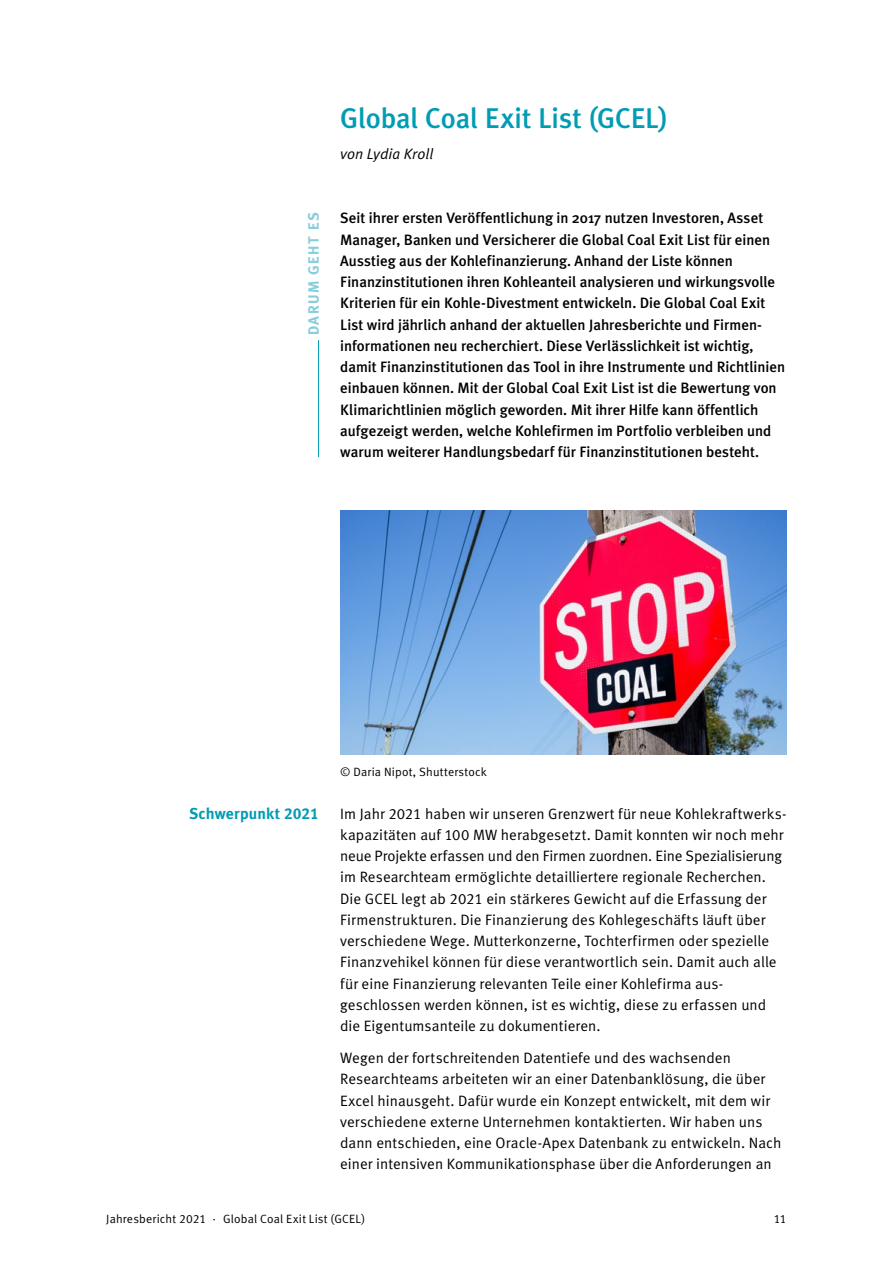
<style>
.page{position:relative;width:893px;height:1263px;background:#fff}
.page>*{position:absolute;margin:0;border:0;box-sizing:border-box;transform-origin:0 0}
.Headline_Jahresberic{font:500 28.5px "Meta Plus";letter-spacing:-.005em;color:#009cb4}
.Headline_Seitenspalt{font:15.75px "Meta Bold LF";letter-spacing:.01em;color:#009cb4}
.Leadin{font:500 15px/21.3px "Meta Plus";color:#000}
.Fließtext_ohne_Absta{font:15px/21.3px "Meta Normal LF";letter-spacing:.005em;color:#000}
.Fließtext{font:15px/21.3px "Meta Normal LF";letter-spacing:.005em;color:#000}
.Fließtext-2{font:italic 15px "Meta Normal";letter-spacing:.005em;color:#000}
.Fließtext-3{font:15px "Meta Bold LF";letter-spacing:.1em;color:#87cedc}
.Bildunterschrift{font:12px "Meta Normal LF";letter-spacing:.015em;color:#000}
</style>
<div class="page">
<img style="left:340px;top:510px;width:447px;height:245px">
<hr style="left:318px;top:340px;width:1px;height:117px;background:#009cb4">
<p class="Fließtext-3" style="left:305px;top:335px;width:124px;rotate:-90deg">DARUM GEHT ES</p>
<p class="Headline_Jahresberic" style="left:340px;top:101px;width:329px">Global Coal Exit List (GCEL)</p>
<p class="Fließtext-2" style="left:340px;top:146px;width:95px">von Lydia Kroll</p>
<p class="Leadin" style="left:340px;top:207px;width:446px">Seit ihrer ersten Veröffentlichung in 2017 nutzen Investoren, Asset Manager, Banken und Versicherer die Global Coal Exit List für einen Ausstieg aus der Kohlefinanzierung. Anhand der Liste können Finanzinstitutionen ihren Kohleanteil analysieren und wirkungsvolle Kriterien für ein Kohle-Divestment entwickeln. Die Global Coal Exit List wird jährlich anhand der aktuellen Jahresberichte und Firmen&shy;informationen neu recherchiert. Diese Verlässlichkeit ist wichtig, damit Finanzinstitutionen das Tool in ihre Instrumente und Richtlinien einbauen können. Mit der Global Coal Exit List ist die Bewertung von Klimarichtlinien möglich geworden. Mit ihrer Hilfe kann öffentlich aufgezeigt werden, welche Kohlefirmen im Portfolio verbleiben und warum weiterer Handlungsbedarf für Finanzinstitutionen besteht.</p>
<p class="Headline_Seitenspalt" style="left:189px;top:804px;width:131px">Schwerpunkt 2021</p>
<p class="Bildunterschrift" style="left:340px;top:765px;width:148px">© Daria Nipot, Shutterstock</p>
<p class="Fließtext_ohne_Absta" style="left:340px;top:802px;width:448px">Im Jahr 2021 haben wir unseren Grenzwert für neue Kohlekraftwerks&shy;kapazitäten auf 100 MW herabgesetzt. Damit konnten wir noch mehr neue Projekte erfassen und den Firmen zuordnen. Eine Spezialisierung im Researchteam ermöglichte detailliertere regionale Recherchen.<br>Die GCEL legt ab 2021 ein stärkeres Gewicht auf die Erfassung der Firmenstrukturen. Die Finanzierung des Kohlegeschäfts läuft über verschiedene Wege. Mutterkonzerne, Tochterfirmen oder spezielle Finanzvehikel können für diese verantwortlich sein. Damit auch alle für eine Finanzierung relevanten Teile einer Kohlefirma aus&shy;geschlossen werden können, ist es wichtig, diese zu erfassen und die Eigentumsanteile zu dokumentieren.</p>
<p class="Fließtext" style="left:340px;top:1047px;width:443px">Wegen der fortschreitenden Datentiefe und des wachsenden Researchteams arbeiteten wir an einer Datenbanklösung, die über Excel hinausgeht. Dafür wurde ein Konzept entwickelt, mit dem wir verschiedene externe Unternehmen kontaktierten. Wir haben uns dann entschieden, eine Oracle-Apex Datenbank zu entwickeln. Nach einer intensiven Kommunikationsphase über die Anforderungen an</p>
<p class="Bildunterschrift" style="left:106px;top:1211px;width:260px">Jahresbericht 2021 · Global Coal Exit List (GCEL)</p>
<p class="Bildunterschrift" style="left:774px;top:1211px;width:14px">11</p>
</div>
